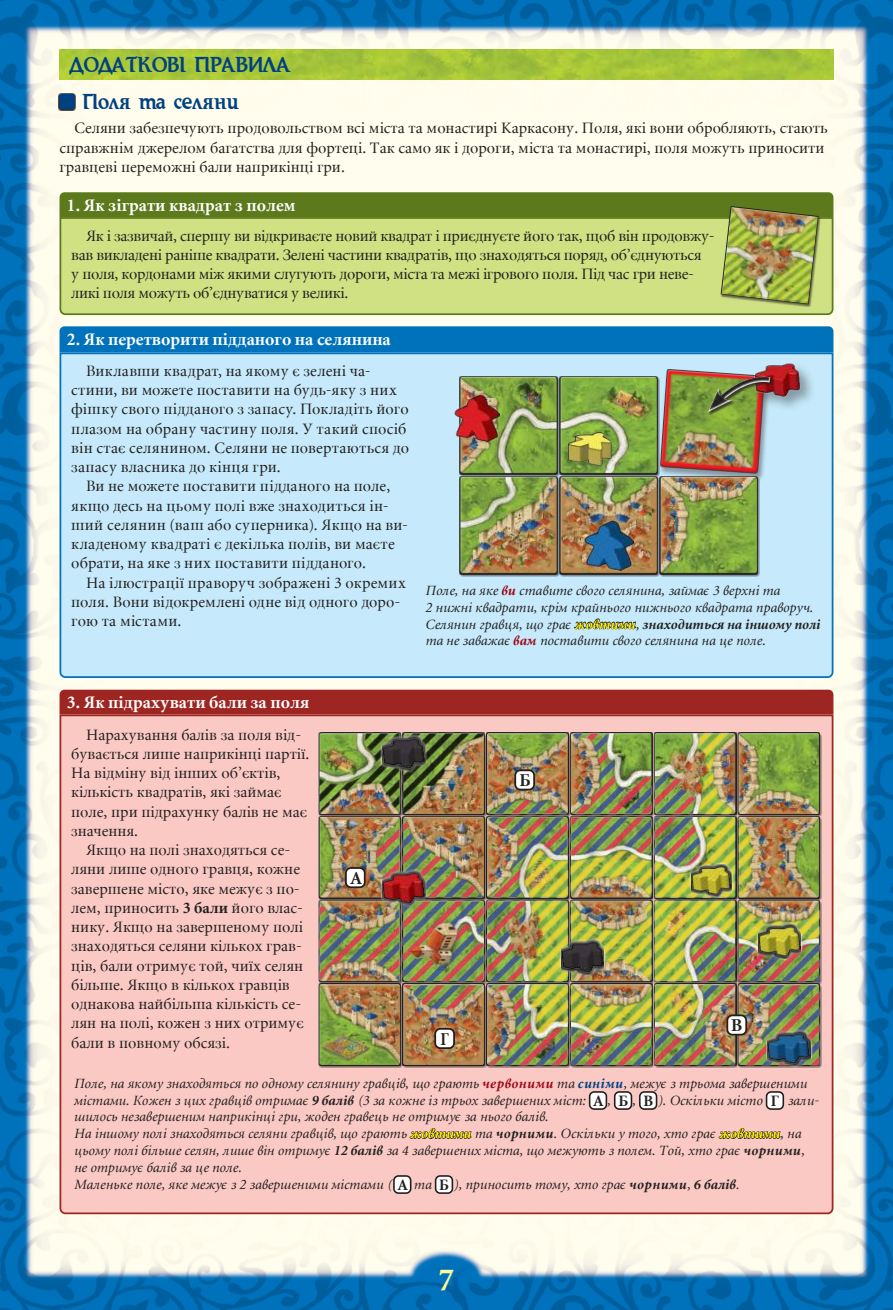
<style>
.page{position:relative;width:893px;height:1310px;background:#fff}
.page>*{position:absolute;margin:0;border:0;box-sizing:border-box;transform-origin:0 0}
.t1{font:700 31.5px "Miniature";color:#fff799}
.t2{font:21px "Romic Normal";letter-spacing:.05em;color:#004181}
.t3{font:700 18.03px "Miniature";color:#221f1f}
.t4{font:700 18.03px "Miniature";color:#221f1f;scale:.9 1}
.t5{font:700 17.5px "Miniature";color:#fff}
.t6{font:15.75px/19.2px "Miniature";color:#221f1f}
.t7{font:15.75px/19.2px "Miniature";letter-spacing:-.02em;color:#221f1f}
.t8{font:italic 14px/16.8px "Miniature";color:#221f1f}
.s1{font-weight:700;color:#9d0817}
.s2{font-weight:700}
.s3{font-weight:700;color:#004181}
.s4{font-weight:700;font-style:normal;font-size:15.75px}
</style>
<div class="page">
<img style="left:0;top:0;width:893px;height:1310px">
<img style="left:60px;top:50px;width:773px;height:29px">
<svg style="left:59px;top:93px;width:17px;height:17px"></svg>
<div style="left:60px;top:94px;width:15px;height:15px;background:#004181;border-radius:2px"></div>
<svg style="left:59px;top:216px;width:775px;height:100px"></svg>
<div style="left:721px;top:207px;width:100px;height:100px;background:#221f1f;opacity:.6"></div>
<svg style="left:60px;top:192px;width:773px;height:113px"></svg>
<div style="left:59px;top:352px;width:775px;height:327px;background:#c6eafb"></div>
<div style="left:60px;top:326px;width:773px;height:26px;background:#0072bc"></div>
<div style="left:460px;top:377px;width:99px;height:99px;background:#303032"></div>
<img style="left:460px;top:377px;width:97px;height:97px">
<div style="left:460px;top:477px;width:99px;height:99px;background:#2e2d2f"></div>
<svg style="left:459px;top:476px;width:99px;height:98px"></svg>
<img style="left:460px;top:477px;width:97px;height:97px">
<svg style="left:559px;top:376px;width:99px;height:98px"></svg>
<img style="left:560px;top:377px;width:97px;height:97px">
<div style="left:560px;top:477px;width:99px;height:99px;background:#2e2d2f"></div>
<svg style="left:559px;top:476px;width:99px;height:98px"></svg>
<img style="left:560px;top:477px;width:97px;height:97px">
<div style="left:658px;top:369px;width:114px;height:113px;background:#221f1f;opacity:.4"></div>
<div style="left:660px;top:477px;width:99px;height:99px;background:#2e2d2f"></div>
<svg style="left:659px;top:476px;width:99px;height:98px"></svg>
<img style="left:660px;top:477px;width:97px;height:97px">
<img style="left:585px;top:520px;width:49px;height:50px">
<img style="left:568px;top:432px;width:43px;height:34px">
<img style="left:455px;top:395px;width:45px;height:46px">
<div style="left:753px;top:361px;width:63px;height:51px;background:#221f1f;opacity:.4"></div>
<img style="left:754px;top:358px;width:47px;height:45px">
<img style="left:660px;top:359px;width:113px;height:115px">
<div style="left:59px;top:713px;width:775px;height:502px;background:#fac9c4"></div>
<div style="left:60px;top:689px;width:773px;height:25px;background:#9e2622"></div>
<div style="left:590px;top:1092px;width:16px;height:17px;background:#fff;border-radius:5px"></div>
<div style="left:589px;top:1091px;width:18px;height:19px;border:2px solid #221f1f;border-radius:5px"></div>
<div style="left:615px;top:1092px;width:16px;height:17px;background:#fff;border-radius:5px"></div>
<div style="left:614px;top:1091px;width:18px;height:19px;border:2px solid #221f1f;border-radius:5px"></div>
<div style="left:640px;top:1092px;width:16px;height:17px;background:#fff;border-radius:5px"></div>
<div style="left:639px;top:1091px;width:18px;height:19px;border:2px solid #221f1f;border-radius:5px"></div>
<div style="left:766px;top:1092px;width:17px;height:17px;background:#fff;border-radius:5px"></div>
<div style="left:766px;top:1091px;width:18px;height:19px;border:2px solid #221f1f;border-radius:5px"></div>
<div style="left:394px;top:1176px;width:17px;height:17px;background:#fff;border-radius:5px"></div>
<div style="left:393px;top:1175px;width:18px;height:19px;border:2px solid #221f1f;border-radius:5px"></div>
<div style="left:436px;top:1176px;width:16px;height:17px;background:#fff;border-radius:5px"></div>
<div style="left:435px;top:1175px;width:18px;height:19px;border:2px solid #221f1f;border-radius:5px"></div>
<img style="left:318px;top:732px;width:504px;height:336px">
<svg style="left:689px;top:862px;width:44px;height:37px"></svg>
<svg style="left:690px;top:863px;width:42px;height:34px"></svg>
<img style="left:691px;top:861px;width:40px;height:38px">
<div style="left:346px;top:868px;width:19px;height:19px;background:#fff;border-radius:5px"></div>
<div style="left:345px;top:867px;width:21px;height:21px;border:2px solid #221f1f;border-radius:5px"></div>
<div style="left:515px;top:770px;width:19px;height:19px;background:#fff;border-radius:5px"></div>
<div style="left:514px;top:769px;width:21px;height:21px;border:2px solid #221f1f;border-radius:5px"></div>
<div style="left:727px;top:1015px;width:19px;height:19px;background:#fff;border-radius:5px"></div>
<div style="left:726px;top:1014px;width:21px;height:21px;border:2px solid #221f1f;border-radius:5px"></div>
<div style="left:435px;top:1029px;width:19px;height:19px;background:#fff;border-radius:5px"></div>
<div style="left:434px;top:1028px;width:21px;height:21px;border:2px solid #221f1f;border-radius:5px"></div>
<svg style="left:756px;top:921px;width:47px;height:40px"></svg>
<svg style="left:800px;top:923px;width:2px;height:36px"></svg>
<img style="left:758px;top:921px;width:42px;height:40px">
<svg style="left:559px;top:937px;width:47px;height:40px"></svg>
<svg style="left:603px;top:939px;width:2px;height:36px"></svg>
<img style="left:561px;top:937px;width:42px;height:40px">
<svg style="left:766px;top:1028px;width:47px;height:40px"></svg>
<svg style="left:767px;top:1030px;width:44px;height:36px"></svg>
<img style="left:768px;top:1028px;width:42px;height:40px">
<svg style="left:381px;top:868px;width:46px;height:39px"></svg>
<svg style="left:424px;top:870px;width:1px;height:36px"></svg>
<img style="left:382px;top:868px;width:42px;height:40px">
<svg style="left:381px;top:733px;width:46px;height:40px"></svg>
<svg style="left:424px;top:735px;width:1px;height:36px"></svg>
<img style="left:382px;top:733px;width:42px;height:40px">
<h2 class="t2" style="left:69px;top:54px;width:221px">ДОДАТКОВI ПРАВИЛА</h2>
<h2 class="t2" style="left:82px;top:92px;width:157px">Поля та селяни</h2>
<p class="t6" style="left:60px;top:120px;width:770px;text-indent:15px">Селяни забезпечують продовольством всi мiста та монастирi Каркасону. Поля, якi вони обробляють, стають справжнiм джерелом багатства для фортецi. Так само як i дороги, мiста та монастирi, поля можуть приносити гравцевi переможнi бали наприкiнцi гри.</p>
<p class="t5" style="left:67px;top:198px;width:230px">1. Як зiграти квадрат з полем</p>
<p class="t7" style="left:71px;top:227px;width:645px;text-indent:15px">Як i зазвичай, спершу ви вiдкриваºте новий квадрат i приºднуºте його так, щоб вiн продовжу&shy;вав викладенi ранiше квадрати. Зеленi частини квадратiв, що знаходяться поряд, об’ºднуються<br>у поля, кордонами мiж якими слугують дороги, мiста та межi iгрового поля. Пiд час гри неве&shy;ликi поля можуть об’ºднуватися у великi.</p>
<p class="t5" style="left:67px;top:332px;width:325px">2. Як перетворити пiдданого на селянина</p>
<p class="t6" style="left:71px;top:362px;width:340px;text-indent:15px">Виклавши квадрат, на якому º зеленi ча&shy;стини, ви можете поставити на будь-яку з них фiшку свого пiдданого з запасу. Покладiть його плазом на обрану частину поля. У такий спосiб вiн стаº селянином. Селяни не повертаються до запасу власника до кiнця гри.</p>
<p class="t6" style="left:71px;top:478px;width:338px;text-indent:15px">Ви не можете поставити пiдданого на поле, якщо десь на цьому полi вже знаходиться iн&shy;ший селянин (ваш або суперника). Якщо на ви&shy;кладеному квадратi º декiлька полiв, ви маºте обрати, на яке з них поставити пiдданого.</p>
<p class="t6" style="left:71px;top:574px;width:336px;text-indent:15px">На iлюстрацi¿ праворуч зображенi 3 окремих поля. Вони вiдокремленi одне вiд одного доро&shy;гою та мiстами.</p>
<p class="t8" style="left:425px;top:583px;width:397px">Поле, на яке <span class="s1">ви</span> ставите свого селянина, займаº 3 верхнi та<br>2 нижнi квадрати, крiм крайнього нижнього квадрата праворуч.<br>Селянин гравця, що граº <span class="s2">жовтими</span>, <span class="s2">знаходиться на iншому полi </span>та не заважаº <span class="s1">вам</span> поставити свого селянина на це поле.</p>
<p class="t5" style="left:67px;top:695px;width:244px">3. Як пiдрахувати бали за поля</p>
<p class="t6" style="left:71px;top:726px;width:240px;text-indent:15px">Нарахування балiв за поля вiд&shy;буваºться лише наприкiнцi партi¿.<br>На вiдмiну вiд iнших об’ºктiв, кiлькiсть квадратiв, якi займаº поле, при пiдрахунку балiв не маº значення.</p>
<p class="t6" style="left:71px;top:841px;width:234px;text-indent:15px">Якщо на полi знаходяться се&shy;ляни лише одного гравця, кожне завершене мiсто, яке межуº з по&shy;лем, приносить <span class="s2">3 бали</span> його влас&shy;нику. Якщо на завершеному полi знаходяться селяни кiлькох грав&shy;цiв, бали отримуº той, чи¿х селян бiльше. Якщо в кiлькох гравцiв однакова найбiльша кiлькiсть се&shy;лян на полi, кожен з них отримуº бали в повному обсязi.</p>
<p class="t3" style="left:350px;top:870px;width:13px">A</p>
<p class="t3" style="left:519px;top:773px;width:13px">Б</p>
<p class="t4" style="left:441px;top:1031px;width:11px">Г</p>
<p class="t3" style="left:731px;top:1018px;width:13px">В</p>
<p class="t8" style="left:74px;top:1076px;width:747px">Поле, на якому знаходяться по одному селянину гравцiв, що грають <span class="s1">червоними</span> та <span class="s3">синiми</span>, межуº з трьома завершеними мiстами. Кожен з цих гравцiв отримаº <span class="s2">9 балiв</span> (3 за кожне iз трьох завершених мiст: <span class="s4">A</span> , <span class="s4">Б</span> , <span class="s4">В</span> ). Оскiльки мiсто <span class="s4">Г</span> зали&shy;шилось незавершеним наприкiнцi гри, жоден гравець не отримуº за нього балiв.<br>На iншому полi знаходяться селяни гравцiв, що грають <span class="s2">жовтими</span> та <span class="s2">чорними</span>. Оскiльки у того, хто граº <span class="s2">жовтими</span>, на цьому полi бiльше селян, лише вiн отримуº <span class="s2">12 балiв</span> за 4 завершених мiста, що межують з полем. Той, хто граº <span class="s2">чорними</span>, не отримуº балiв за це поле.<br>Маленьке поле, яке межуº з 2 завершеними мiстами ( <span class="s4">A</span> та <span class="s4">Б</span> ), приносить тому, хто граº <span class="s2">чорними</span>, <span class="s2">6 балiв</span>.</p>
<h1 class="t1" style="left:439px;top:1266px;width:17px">7</h1>
</div>
